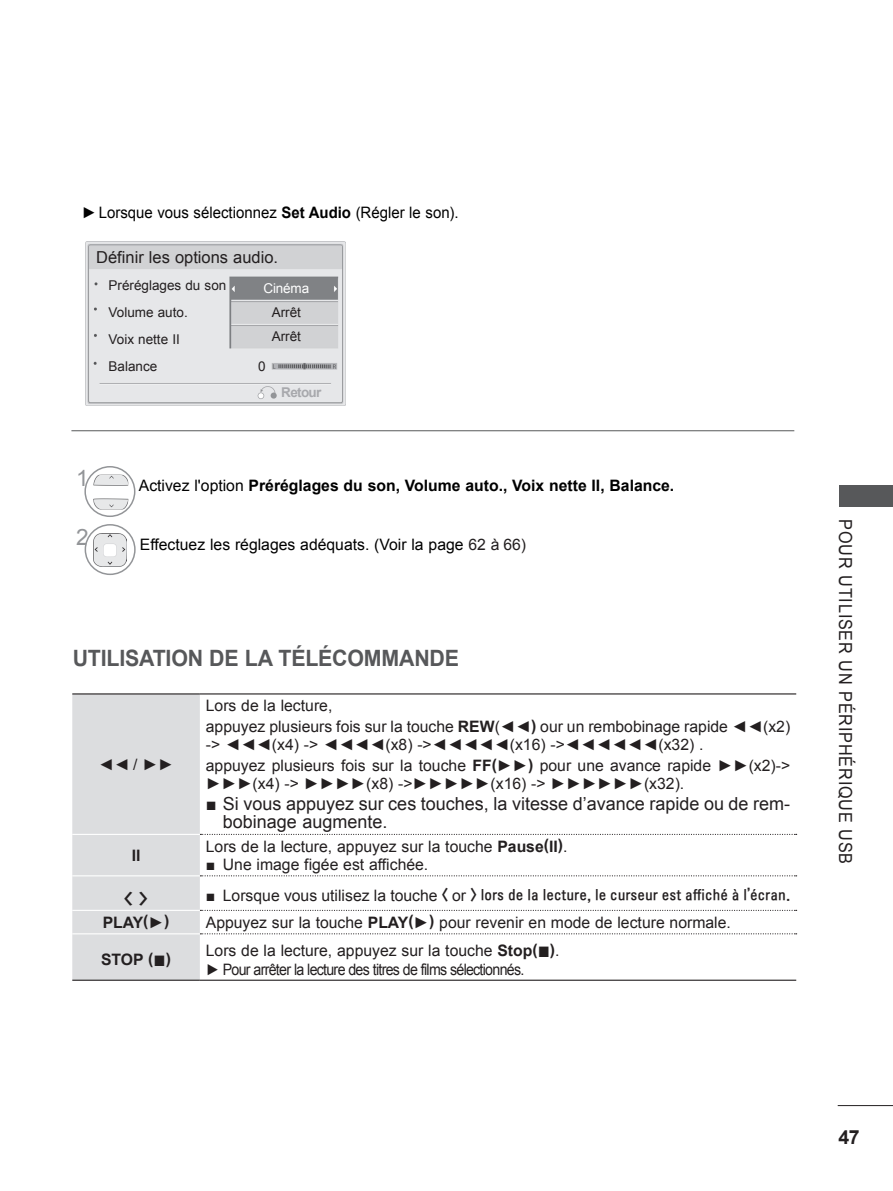
<style>
.page{position:relative;width:893px;height:1191px;background:#fff}
.page>*{position:absolute;margin:0;border:0;box-sizing:border-box;transform-origin:0 0}
.t1{font:700 22.5px "Arial";letter-spacing:-.01em;color:#57585a;scale:.95 1}
.t2{font:22.5px "Arial";color:#939598}
.t3{font:700 19.5px "Arial";color:#231f20}
.t4{font:18px/18px "Arial";color:#231f20}
.t5{font:18px "Arial";letter-spacing:.05em;color:#231f20;scale:.9 1}
.t6{font:16.5px "Arial";color:#231f20}
.t7{font:15.75px/21px "Arial";color:#231f20}
.t8{font:15.75px/19px "Arial";letter-spacing:-.05em;color:#231f20}
.t9{font:15.75px "LG Display Eng";color:#231f20}
.t10{font:700 15.75px "Arial";color:#000}
.t11{font:15.75px "Arial";color:#000;scale:.95 1}
.t12{font:15.75px "Arial";color:#000}
.t13{font:700 15.75px "Arial";color:#231f20}
.t14{font:15.75px "LG Display Eng";color:#231f20;scale:1.43 1}
.t15{font:13.5px/27px "Arial";color:#231f20}
.t16{font:13.5px "Arial";letter-spacing:-.01em;color:#fff}
.t17{font:700 13.5px "Arial";letter-spacing:-.05em;color:#a8a9ad}
.s1{font-weight:700}
.s2{font-weight:400}
.s3{color:#231f20}
.s4{font-family:"Arial"}
.s5{font-weight:400;font-size:22.5px}
.s6{font-size:22.5px}
</style>
<div class="page">
<hr style="left:838px;top:1105px;width:55px;height:1px;background:#231f20">
<div style="left:839px;top:485px;width:54px;height:21px;background:#57585a"></div>
<svg style="left:72px;top:694px;width:725px;height:286px"></svg>
<hr style="left:72px;top:834px;width:128px;height:1px;background:#fff">
<hr style="left:72px;top:875px;width:128px;height:1px;background:#fff">
<hr style="left:200px;top:979px;width:596px;height:1px;background:#231f20">
<hr style="left:72px;top:693px;width:128px;height:1px;background:#231f20">
<hr style="left:200px;top:693px;width:596px;height:1px;background:#231f20">
<hr style="left:72px;top:979px;width:128px;height:1px;background:#231f20">
<hr style="left:72px;top:909px;width:128px;height:2px;background:#fff">
<hr style="left:72px;top:933px;width:128px;height:1px;background:#fff">
<img style="left:85px;top:242px;width:261px;height:163px">
<svg style="left:85px;top:467px;width:50px;height:49px"></svg>
<img style="left:93px;top:474px;width:35px;height:35px">
<div style="left:84px;top:466px;width:51px;height:51px;border:2px solid #939598;border-radius:50%"></div>
<svg style="left:85px;top:525px;width:50px;height:49px"></svg>
<img style="left:93px;top:533px;width:33px;height:33px">
<div style="left:85px;top:524px;width:51px;height:51px;border:2px solid #939598;border-radius:50%"></div>
<hr style="left:71px;top:430px;width:723px;height:1px;background:#57585a">
<p class="t11" style="left:82px;top:202px;width:398px">►Lorsque vous sélectionnez <span class="s1">Set Audio</span> (Régler le son).</p>
<p class="t6" style="left:96px;top:247px;width:184px">Définir les options audio.</p>
<p class="t15" style="left:109px;top:272px;width:119px">Préréglages du son<br>Volume auto.<br>Voix nette II<br>Balance</p>
<p class="t16" style="left:263px;top:279px;width:47px">Cinéma</p>
<p class="t15" style="left:272px;top:300px;width:31px;line-height:24px">Arrêt<br>Arrêt</p>
<p class="t15" style="left:258px;top:353px;width:9px">0</p>
<h1 class="t2" style="left:76px;top:463px;width:14px">1</h1>
<h1 class="t2" style="left:76px;top:522px;width:14px">2</h1>
<p class="t17" style="left:281px;top:383px;width:42px">Retour</p>
<p class="t10" style="left:139px;top:475px;width:537px"><span class="s2">Activez l'option</span> Préréglages du son, Volume auto., Voix nette II, Balance.</p>
<p class="t12" style="left:140px;top:534px;width:388px">Effectuez les réglages adéquats. (Voir la page <span class="s3">62 à 66)</span></p>
<h1 class="t1" style="left:73px;top:643px;width:408px">UTILISATION DE LA TÉLÉCOMMANDE</h1>
<p class="t7" style="left:98px;top:754px;width:77px">◄◄ / ►►</p>
<p class="t13" style="left:132px;top:845px;width:10px">II</p>
<p class="t7" style="left:206px;top:695px;width:586px">Lors de la lecture,<br>appuyez plusieurs fois sur la touche <span class="s1">REW</span>(◄◄<span class="s1">)</span> our un rembobinage rapide ◄◄(x2)</p>
<p class="t7" style="left:206px;top:734px;width:586px">-&gt; ◄◄◄(x4) -&gt; ◄◄◄◄(x8) -&gt;◄◄◄◄◄(x16) -&gt;◄◄◄◄◄◄(x32) .<br>appuyez plusieurs fois sur la touche <span class="s1">FF(</span>►►<span class="s1">)</span> pour une avance rapide ►►(x2)-&gt;</p>
<p class="t7" style="left:206px;top:773px;width:480px">►►►(x4) -&gt; ►►►►(x8) -&gt;►►►►►(x16) -&gt; ►►►►►►(x32).</p>
<p class="t4" style="left:223px;top:795px;width:569px;text-indent:-17px">■ Si vous appuyez sur ces touches, la vitesse d’avance rapide ou de rem&shy;bobinage augmente.</p>
<p class="t7" style="left:206px;top:836px;width:363px">Lors de la lecture, appuyez sur la touche <span class="s1">Pause(II)</span>.</p>
<p class="t7" style="left:206px;top:854px;width:224px">■ Une image figée est affichée.</p>
<p class="t14" style="left:124px;top:886px;width:18px">&lt; &gt;</p>
<p class="t9" style="left:206px;top:883px;width:586px"><span class="s4">■ Lorsque vous utilisez la touche</span> &lt; <span class="s4">or</span> &gt; lors de la lecture, le curseur est affiché à l’écran.</p>
<p class="t13" style="left:103px;top:912px;width:68px">PLAY(<span class="s2">►</span>)</p>
<p class="t7" style="left:206px;top:912px;width:526px">Appuyez sur la touche <span class="s1">PLAY(</span>►<span class="s1">)</span> pour revenir en mode de lecture normale.</p>
<p class="t13" style="left:101px;top:949px;width:71px">STOP (<span class="s5">■</span>)</p>
<p class="t8" style="left:206px;top:941px;width:355px">Lors de la lecture, appuyez sur la touche <span class="s1">Stop(</span><span class="s6">■</span><span class="s1">)</span>. ► Pour arrêter la lecture des titres de films sélectionnés.</p>
<p class="t5" style="left:857px;top:519px;width:384px;rotate:90deg">POUR UTILISER UN PÉRIPHÉRIQUE USB</p>
<p class="t3" style="left:838px;top:1124px;width:23px">47</p>
</div>
